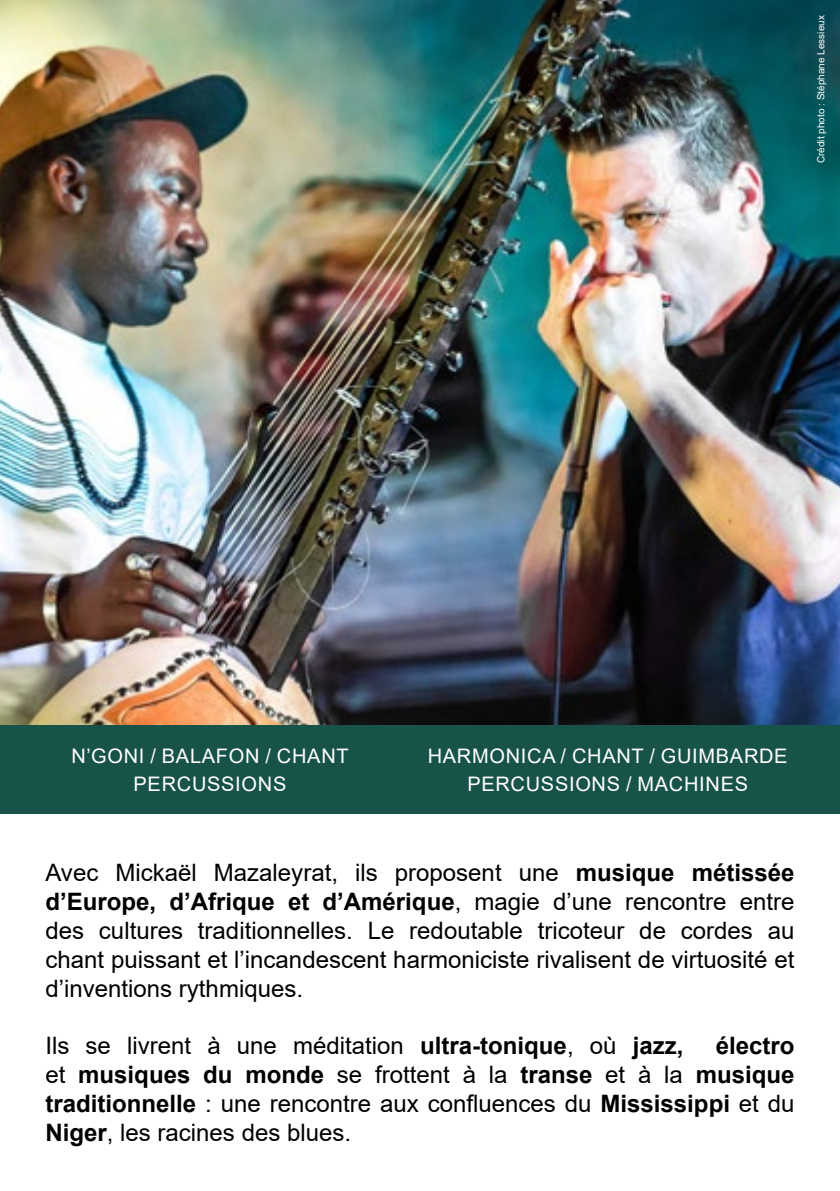
<style>
.page{position:relative;width:840px;height:1191px;background:#fff}
.page>*{position:absolute;margin:0;border:0;box-sizing:border-box;transform-origin:0 0}
.t1{font:24px/28.8px "Arial";color:#000;text-align:justify}
.t2{font:20px/28px "Arial";letter-spacing:.035em;color:#fff;text-align:center}
.t3{font:10px "Arial";color:#fff}
.s1{font-weight:700}
</style>
<div class="page">
<div style="left:0;top:725px;width:839px;height:89px;background:#185349"></div>
<img style="left:0;top:0;width:839px;height:725px">
<p class="t3" style="left:813px;top:163px;width:149px;rotate:-90deg">Crédit photo : Stéphane Lessieux</p>
<p class="t2" style="left:72px;top:742px;width:278px">N’GONI / BALAFON / CHANT<br>PERCUSSIONS</p>
<p class="t2" style="left:427px;top:742px;width:361px">HARMONICA / CHANT / GUIMBARDE<br>PERCUSSIONS / MACHINES</p>
<p class="t1" style="left:45px;top:858px;width:750px">Avec Mickaël Mazaleyrat, ils proposent une <span class="s1">musique métissée d’Europe, d’Afrique et d’Amérique</span>, magie d’une rencontre entre des cultures traditionnelles. Le redoutable tricoteur de cordes au chant puissant et l’incandescent harmoniciste rivalisent de virtuosité et d’inventions rythmiques.</p>
<p class="t1" style="left:45px;top:1031px;width:639px">Ils se livrent à une méditation <span class="s1">ultra-tonique</span>, où <span class="s1">jazz,</span></p>
<p class="t1" style="left:45px;top:1031px;width:750px;text-indent:670px"><span class="s1">électro </span>et <span class="s1">musiques du monde</span> se frottent à la <span class="s1">transe</span> et à la <span class="s1">musique traditionnelle</span> : une rencontre aux confluences du <span class="s1">Mississippi</span> et du <span class="s1">Niger</span>, les racines des blues.</p>
</div>
